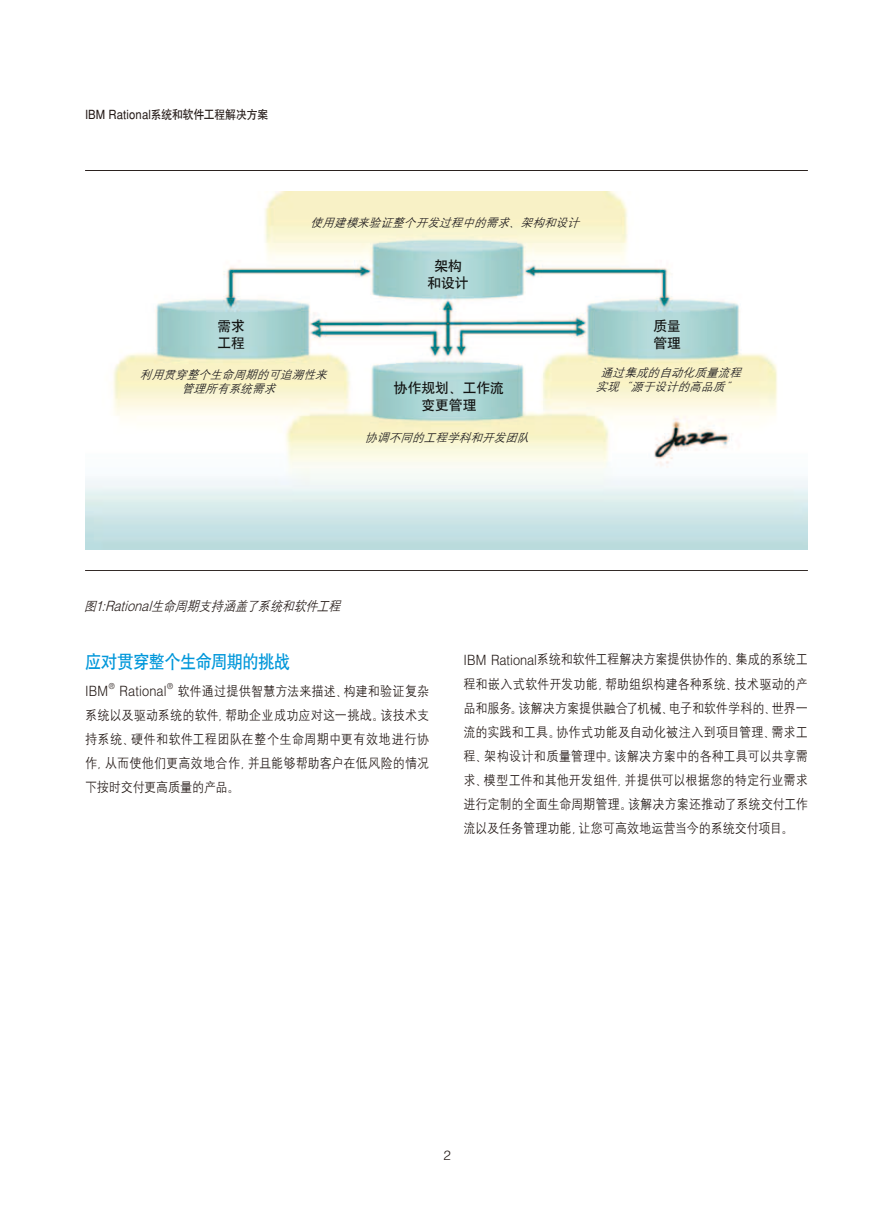
<style>
.page{position:relative;width:893px;height:1212px;background:#fff}
.page>*{position:absolute;margin:0;border:0;box-sizing:border-box;transform-origin:0 0}
.t1{font:18px "H Yb 1 gj";letter-spacing:-.03em;color:#0097da;scale:.9 1}
.t2{font:300 14.1px "Helvetica";color:#231916;scale:.9 1}
.t3{font:13.8px/16.5px "H Yb 1 gj";color:#121312;text-align:center}
.t4{font:13.5px/24px "H Yg 2 gj";color:#231916;text-align:justify;scale:.9 1}
.t5{font:italic 13.5px "H Yg 2 gj";color:#231916;scale:.9 1}
.t6{font:300 13.35px "Helvetica";color:#231916}
.t7{font:12.6px "Helvetica";letter-spacing:.01em;color:#231916;scale:.9 1}
.t8{font:italic 11.7px/14.1px "H Yg 2 gj";color:#1a181d}
.t9{font:300 8.25px "Helvetica";color:#231916;scale:.9 1}
.s1{font-family:"H Yb 1 gj";font-size:12px}
.s2{font-size:11.1px}
.s3{font-family:"Helvetica";font-weight:300;font-size:14.1px}
</style>
<div class="page">
<img style="left:86px;top:192px;width:722px;height:357px">
<hr style="left:85px;top:170px;width:723px;height:1px;background:#231916">
<hr style="left:85px;top:570px;width:723px;height:1px;background:#231916">
<p class="t7" style="left:85px;top:107px;width:205px">IBM Rational<span class="s1">系统和软件工程解决方案</span></p>
<p class="t8" style="left:310px;top:215px;width:274px">使用建模来验证整个开发过程中的需求、架构和设计</p>
<p class="t3" style="left:427px;top:258px;width:43px">架构和设计</p>
<p class="t3" style="left:217px;top:318px;width:29px;text-align:left">需求工程</p>
<p class="t3" style="left:653px;top:318px;width:29px;text-align:left">质量管理</p>
<p class="t8" style="left:182px;top:367px;width:151px;text-indent:-42px">利用贯穿整个生命周期的可追溯性来管理所有系统需求</p>
<p class="t8" style="left:596px;top:365px;width:151px;text-align:center">通过集成的自动化质量流程实现<span class="s2">“</span>源于设计的高品质<span class="s2">”</span></p>
<p class="t3" style="left:394px;top:380px;width:112px">协作规划、工作流变更管理</p>
<p class="t8" style="left:365px;top:430px;width:169px">协调不同的工程学科和开发团队</p>
<p class="t5" style="left:84px;top:599px;width:291px">图<span class="s3">1:Rational</span>生命周期支持涵盖了系统和软件工程</p>
<h1 class="t1" style="left:85px;top:653px;width:230px">应对贯穿整个生命周期的挑战</h1>
<p class="t2" style="left:85px;top:682px;width:27px">IBM</p>
<p class="t9" style="left:109px;top:681px;width:8px">®</p>
<p class="t4" style="left:85px;top:679px;width:384px;text-indent:35px"><span class="s3">Rational</span><sup>®</sup> 软件通过提供智慧方法来描述、构建和验证复杂系统以及驱动系统的软件，帮助企业成功应对这一挑战。该技术支持系统、硬件和软件工程团队在整个生命周期中更有效地进行协作，从而使他们更高效地合作，并且能够帮助客户在低风险的情况下按时交付更高质量的产品。</p>
<p class="t4" style="left:463px;top:647px;width:384px"><span class="s3">IBM Rational</span>系统和软件工程解决方案提供协作的、集成的系统工程和嵌入式软件开发功能，帮助组织构建各种系统、技术驱动的产品和服务。该解决方案提供融合了机械、电子和软件学科的、世界一流的实践和工具。协作式功能及自动化被注入到项目管理、需求工程、架构设计和质量管理中。该解决方案中的各种工具可以共享需求、模型工件和其他开发组件，并提供可以根据您的特定行业需求进行定制的全面生命周期管理。该解决方案还推动了系统交付工作流以及任务管理功能，让您可高效地运营当今的系统交付项目。</p>
<p class="t6" style="left:444px;top:1146px;width:9px">2</p>
</div>
